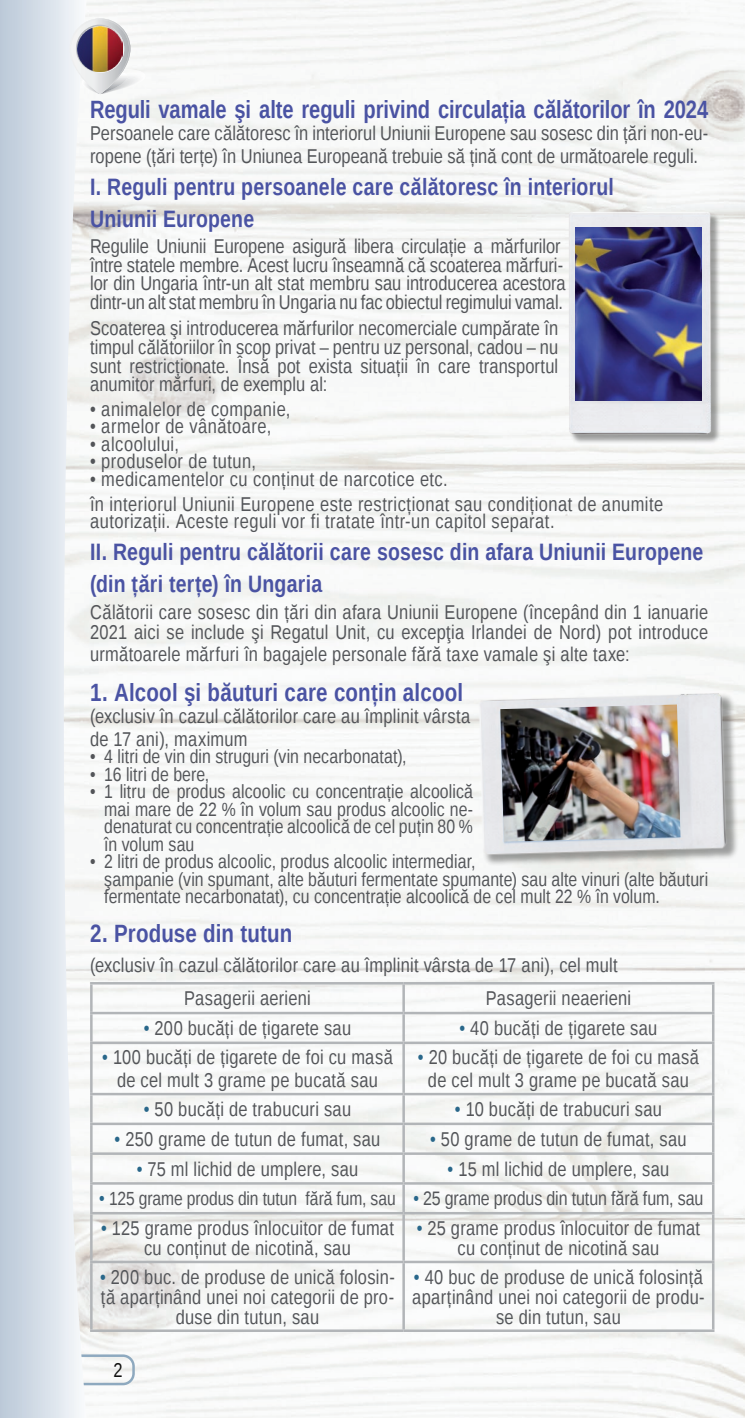
<style>
.page{position:relative;width:745px;height:1418px;background:#fff}
.page>*{position:absolute;margin:0;border:0;box-sizing:border-box;transform-origin:0 0}
.kenyérszöveg_PP{font:700 25px "Liberation Sans Narrow";color:#4a53a3}
.kenyérszöveg_PP-2{font:700 23.75px "Liberation Sans Narrow";letter-spacing:.01em;color:#4a53a3}
.kenyérszöveg_PP-3{font:20px/20px "Liberation Sans Narrow";letter-spacing:.015em;color:#535559;text-align:center}
.t1{font:20px "Liberation Sans Narrow";color:#111211}
.kenyérszöveg_PP-4{font:19.5px "Liberation Sans Narrow";letter-spacing:-.005em;color:#535559}
.t2{font:19.25px/17.5px "Liberation Sans Narrow";letter-spacing:.005em;color:#535559;text-align:justify}
.kenyérszöveg_PP-5{font:19px "Liberation Sans Narrow";letter-spacing:-.005em;color:#535559}
.s1{color:#29678a}
.s2{font-size:19.5px;color:#29678a}
</style>
<div class="page">
<div style="left:0;top:1354px;width:135px;height:31px;border:2px solid #8ea9bf;border-radius:11px"></div>
<svg style="left:0;top:0;width:87px;height:1417px"></svg>
<img style="left:71px;top:20px;width:58px;height:74px">
<svg style="left:76px;top:25px;width:73px;height:69px"></svg>
<img style="left:77px;top:26px;width:46px;height:46px">
<hr style="left:90px;top:982px;width:313px;height:2px;background:#b2b5b8">
<hr style="left:90px;top:984px;width:2px;height:27px;background:#b2b5b8">
<hr style="left:403px;top:982px;width:311px;height:2px;background:#b2b5b8">
<hr style="left:711px;top:984px;width:3px;height:27px;background:#b2b5b8">
<hr style="left:90px;top:1014px;width:2px;height:27px;background:#b2b5b8">
<hr style="left:711px;top:1014px;width:3px;height:27px;background:#b2b5b8">
<hr style="left:90px;top:1044px;width:2px;height:48px;background:#b2b5b8">
<hr style="left:711px;top:1044px;width:3px;height:48px;background:#b2b5b8">
<hr style="left:90px;top:1095px;width:2px;height:27px;background:#b2b5b8">
<hr style="left:711px;top:1095px;width:3px;height:27px;background:#b2b5b8">
<hr style="left:90px;top:1125px;width:2px;height:27px;background:#b2b5b8">
<hr style="left:711px;top:1125px;width:3px;height:27px;background:#b2b5b8">
<hr style="left:90px;top:1152px;width:313px;height:2px;background:#b2b5b8">
<hr style="left:90px;top:1154px;width:2px;height:28px;background:#b2b5b8">
<hr style="left:403px;top:1152px;width:311px;height:2px;background:#b2b5b8">
<hr style="left:711px;top:1154px;width:3px;height:28px;background:#b2b5b8">
<hr style="left:90px;top:1182px;width:313px;height:2px;background:#b2b5b8">
<hr style="left:90px;top:1184px;width:2px;height:27px;background:#b2b5b8">
<hr style="left:403px;top:1182px;width:311px;height:2px;background:#b2b5b8">
<hr style="left:711px;top:1184px;width:3px;height:27px;background:#b2b5b8">
<hr style="left:90px;top:1211px;width:313px;height:3px;background:#b2b5b8">
<hr style="left:90px;top:1214px;width:2px;height:46px;background:#b2b5b8">
<hr style="left:403px;top:1211px;width:311px;height:3px;background:#b2b5b8">
<hr style="left:711px;top:1214px;width:3px;height:46px;background:#b2b5b8">
<hr style="left:90px;top:1260px;width:313px;height:3px;background:#b2b5b8">
<hr style="left:90px;top:1263px;width:2px;height:66px;background:#b2b5b8">
<hr style="left:403px;top:1260px;width:311px;height:3px;background:#b2b5b8">
<hr style="left:711px;top:1263px;width:3px;height:66px;background:#b2b5b8">
<hr style="left:90px;top:1329px;width:313px;height:2px;background:#b2b5b8">
<hr style="left:403px;top:1329px;width:311px;height:2px;background:#b2b5b8">
<hr style="left:402px;top:984px;width:2px;height:27px;background:#b2b5b8">
<hr style="left:90px;top:1011px;width:313px;height:3px;background:#b2b5b8">
<hr style="left:403px;top:1011px;width:311px;height:3px;background:#b2b5b8">
<hr style="left:402px;top:1014px;width:2px;height:27px;background:#b2b5b8">
<hr style="left:90px;top:1041px;width:313px;height:3px;background:#b2b5b8">
<hr style="left:403px;top:1041px;width:311px;height:3px;background:#b2b5b8">
<hr style="left:402px;top:1044px;width:2px;height:48px;background:#b2b5b8">
<hr style="left:90px;top:1092px;width:313px;height:3px;background:#b2b5b8">
<hr style="left:403px;top:1092px;width:311px;height:3px;background:#b2b5b8">
<hr style="left:402px;top:1095px;width:2px;height:27px;background:#b2b5b8">
<hr style="left:90px;top:1122px;width:313px;height:3px;background:#b2b5b8">
<hr style="left:403px;top:1122px;width:311px;height:3px;background:#b2b5b8">
<hr style="left:402px;top:1125px;width:2px;height:27px;background:#b2b5b8">
<hr style="left:402px;top:1154px;width:2px;height:28px;background:#b2b5b8">
<hr style="left:402px;top:1184px;width:2px;height:27px;background:#b2b5b8">
<hr style="left:402px;top:1214px;width:2px;height:46px;background:#b2b5b8">
<hr style="left:402px;top:1263px;width:2px;height:66px;background:#b2b5b8">
<div style="left:479px;top:692px;width:259px;height:174px;background:#111211;opacity:.39"></div>
<img style="left:471px;top:684px;width:262px;height:176px">
<div style="left:569px;top:212px;width:152px;height:232px;background:#111211;opacity:.39"></div>
<img style="left:561px;top:206px;width:156px;height:234px">
<img style="left:574px;top:227px;width:127px;height:174px">
<img style="left:500px;top:704px;width:180px;height:137px">
<p class="kenyérszöveg_PP" style="left:90px;top:92px;width:619px">Reguli vamale şi alte reguli privind circulația călătorilor în 2024</p>
<p class="kenyérszöveg_PP-3" style="left:90px;top:123px;width:619px;line-height:22.5px;text-align:left">Persoanele care călătoresc în interiorul Uniunii Europene sau sosesc din țări non-eu&shy;ropene (țări terțe) în Uniunea Europeană trebuie să țină cont de următoarele reguli.</p>
<p class="kenyérszöveg_PP-2" style="left:90px;top:170px;width:525px">I. Reguli pentru persoanele care călătoresc în interiorul</p>
<p class="kenyérszöveg_PP-2" style="left:90px;top:202px;width:165px">Uniunii Europene</p>
<p class="kenyérszöveg_PP-3" style="left:90px;top:237px;width:476px;line-height:18.8px;text-align:left">Regulile Uniunii Europene asigură libera circulație a mărfurilor între statele membre. Acest lucru înseamnă că scoaterea mărfuri&shy;lor din Ungaria într-un alt stat membru sau introducerea acestora dintr-un alt stat membru în Ungaria nu fac obiectul regimului vamal.</p>
<p class="kenyérszöveg_PP-3" style="left:90px;top:319px;width:469px;line-height:18.8px;text-align:justify">Scoaterea şi introducerea mărfurilor necomerciale cumpărate în timpul călătoriilor în scop privat – pentru uz personal, cadou – nu sunt restricționate. Însă pot exista situații în care transportul anumitor mărfuri, de exemplu al:</p>
<p class="kenyérszöveg_PP-3" style="left:90px;top:400px;width:202px">• animalelor de companie,</p>
<p class="kenyérszöveg_PP-3" style="left:90px;top:417px;width:182px">• armelor de vânătoare,</p>
<p class="kenyérszöveg_PP-3" style="left:90px;top:435px;width:90px">• alcoolului,</p>
<p class="kenyérszöveg_PP-3" style="left:90px;top:452px;width:167px">• produselor de tutun,</p>
<p class="kenyérszöveg_PP-3" style="left:90px;top:470px;width:359px">• medicamentelor cu conținut de narcotice etc.</p>
<p class="kenyérszöveg_PP-3" style="left:90px;top:495px;width:574px;line-height:17.5px;text-align:left">în interiorul Uniunii Europene este restricționat sau condiționat de anumite autorizații. Aceste reguli vor fi tratate într-un capitol separat.</p>
<p class="kenyérszöveg_PP-2" style="left:90px;top:535px;width:614px">II. Reguli pentru călătorii care sosesc din afara Uniunii Europene</p>
<p class="kenyérszöveg_PP-2" style="left:90px;top:567px;width:233px">(din țări terțe) în Ungaria</p>
<p class="kenyérszöveg_PP-3" style="left:90px;top:603px;width:619px;text-align:left">Călătorii care sosesc din țări din afara Uniunii Europene (începând din 1 ianuarie<br>2021 aici se include şi Regatul Unit, cu excepţia Irlandei de Nord) pot introduce</p>
<p class="kenyérszöveg_PP-3" style="left:90px;top:645px;width:541px">următoarele mărfuri în bagajele personale fără taxe vamale şi alte taxe:</p>
<p class="kenyérszöveg_PP" style="left:90px;top:674px;width:374px">1. Alcool şi băuturi care conțin alcool</p>
<p class="kenyérszöveg_PP-3" style="left:90px;top:705px;width:381px;line-height:22.5px;text-align:left">(exclusiv în cazul călătorilor care au împlinit vârsta de 17 ani), maximum</p>
<p class="t2" style="left:90px;top:748px;width:318px">• 4 litri de vin din struguri (vin necarbonatat),</p>
<p class="t2" style="left:90px;top:766px;width:121px">• 16 litri de bere,</p>
<p class="t2" style="left:104px;top:783px;width:370px;text-indent:-14px">• 1 litru de produs alcoolic cu concentrație alcoolică mai mare de 22 % în volum sau produs alcoolic ne&shy;denaturat cu concentrație alcoolică de cel puțin 80 % în volum sau</p>
<p class="t2" style="left:104px;top:853px;width:605px;text-align:left;text-indent:-14px">• 2 litri de produs alcoolic, produs alcoolic intermediar,<br>şampanie (vin spumant, alte băuturi fermentate spumante) sau alte vinuri (alte băuturi fermentate necarbonatat), cu concentrație alcoolică de cel mult 22 % în volum.</p>
<p class="kenyérszöveg_PP" style="left:90px;top:916px;width:204px">2. Produse din tutun</p>
<p class="kenyérszöveg_PP-3" style="left:90px;top:955px;width:529px">(exclusiv în cazul călătorilor care au împlinit vârsta de 17 ani), cel mult</p>
<p class="kenyérszöveg_PP-3" style="left:184px;top:989px;width:128px">Pasagerii aerieni</p>
<p class="kenyérszöveg_PP-3" style="left:485px;top:989px;width:147px">Pasagerii neaerieni</p>
<p class="kenyérszöveg_PP-3" style="left:144px;top:1019px;width:209px"><span class="s1">•</span> 200 bucăți de țigarete sau</p>
<p class="kenyérszöveg_PP-3" style="left:459px;top:1019px;width:199px"><span class="s1">•</span> 40 bucăți de țigarete sau</p>
<p class="kenyérszöveg_PP-3" style="left:102px;top:1047px;width:292px;line-height:22.5px"><span class="s1">•</span> 100 bucăți de țigarete de foi cu masă de cel mult 3 grame pe bucată sau</p>
<p class="kenyérszöveg_PP-3" style="left:417px;top:1047px;width:282px;line-height:22.5px"><span class="s1">•</span> 20 bucăți de țigarete de foi cu masă de cel mult 3 grame pe bucată sau</p>
<p class="kenyérszöveg_PP-3" style="left:144px;top:1100px;width:209px"><span class="s1">•</span> 50 bucăți de trabucuri sau</p>
<p class="kenyérszöveg_PP-3" style="left:454px;top:1100px;width:208px"><span class="s1">•</span> 10 bucăți de trabucuri sau</p>
<p class="kenyérszöveg_PP-3" style="left:114px;top:1129px;width:267px"><span class="s1">•</span> 250 grame de tutun de fumat, sau</p>
<p class="kenyérszöveg_PP-3" style="left:430px;top:1129px;width:258px"><span class="s1">•</span> 50 grame de tutun de fumat, sau</p>
<p class="kenyérszöveg_PP-3" style="left:137px;top:1159px;width:223px"><span class="s1">•</span> 75 ml lichid de umplere, sau</p>
<p class="kenyérszöveg_PP-3" style="left:447px;top:1159px;width:223px"><span class="s1">•</span> 15 ml lichid de umplere, sau</p>
<p class="kenyérszöveg_PP-5" style="left:99px;top:1188px;width:298px"><span class="s2">•</span> 125 grame produs din tutun fără fum, sau</p>
<p class="kenyérszöveg_PP-4" style="left:413px;top:1187px;width:291px"><span class="s1">•</span> 25 grame produs din tutun fără fum, sau</p>
<p class="kenyérszöveg_PP-3" style="left:101px;top:1218px;width:294px"><span class="s1">•</span> 125 grame produs înlocuitor de fumat cu conținut de nicotină, sau</p>
<p class="kenyérszöveg_PP-3" style="left:416px;top:1218px;width:285px"><span class="s1">•</span> 25 grame produs înlocuitor de fumat cu conținut de nicotină sau</p>
<p class="kenyérszöveg_PP-3" style="left:100px;top:1267px;width:296px"><span class="s1">•</span> 200 buc. de produse de unică folosin&shy;ță aparținând unei noi categorii de pro&shy;duse din tutun, sau</p>
<p class="kenyérszöveg_PP-3" style="left:412px;top:1267px;width:294px"><span class="s1">•</span> 40 buc de produse de unică folosință aparținând unei noi categorii de produ&shy;se din tutun, sau</p>
<p class="t1" style="left:113px;top:1358px;width:11px">2</p>
</div>
